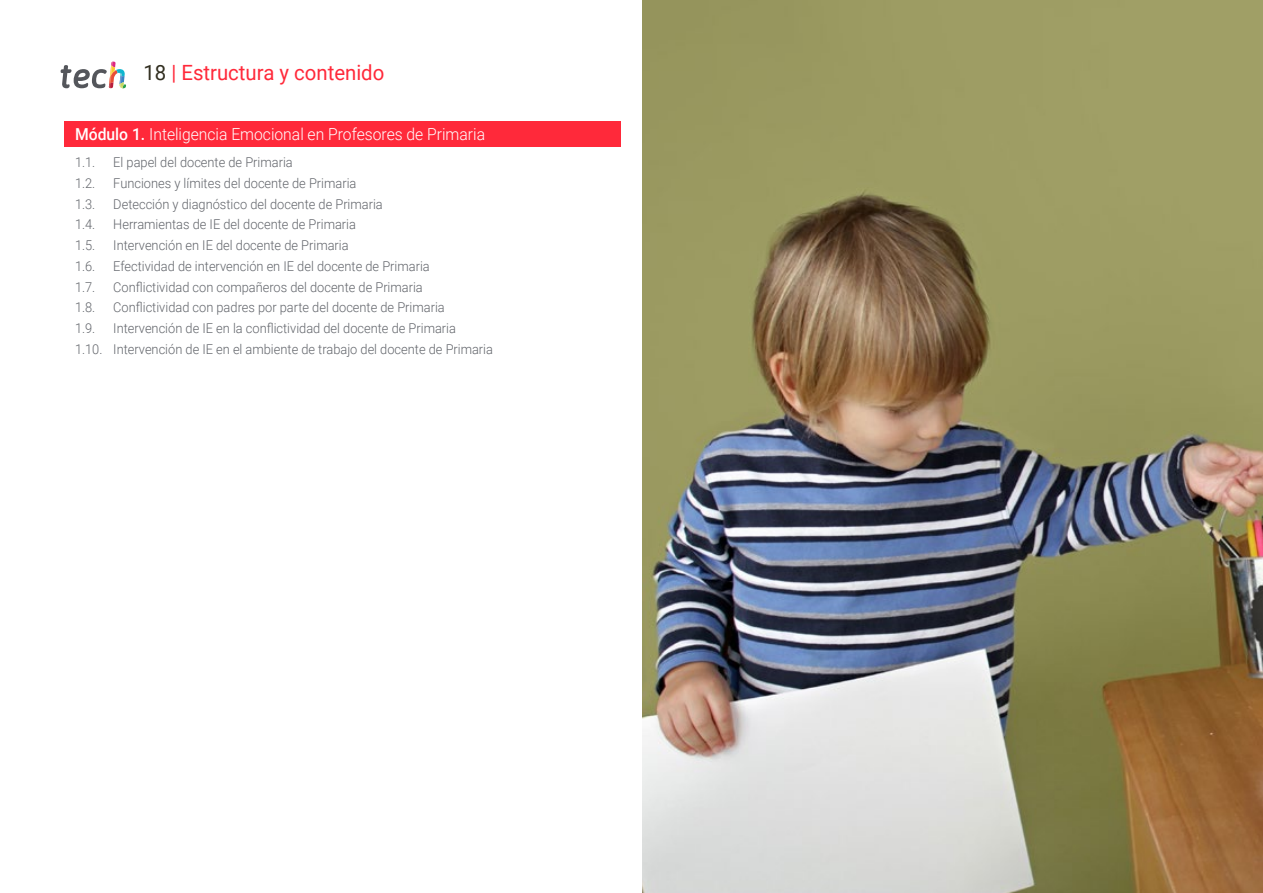
<style>
.page{position:relative;width:1263px;height:893px;background:#fff}
.page>*{position:absolute;margin:0;border:0;box-sizing:border-box;transform-origin:0 0}
.t1{font:21px "Roboto";color:#ff293a}
.t2{font:300 16.5px "Roboto";color:#fff;scale:.95 1}
.t3{font:300 13.5px/20.7px "Roboto";color:#61646a;text-align:center;scale:.95 1}
.s1{color:#312e20}
.s2{font-weight:500}
</style>
<div class="page">
<div style="left:64px;top:121px;width:557px;height:25px;background:#ff293a"></div>
<img style="left:642px;top:0;width:621px;height:893px">
<svg style="left:61px;top:62px;width:65px;height:27px"></svg>
<h1 class="t1" style="left:144px;top:57px;width:242px"><span class="s1">18</span> | Estructura y contenido</h1>
<p class="t2" style="left:75px;top:123px;width:433px"><span class="s2">Módulo 1.</span> Inteligencia Emocional en Profesores de Primaria</p>
<p class="t3" style="left:75px;top:151px;width:23px">1.1.</p>
<p class="t3" style="left:113px;top:151px;width:190px">El papel del docente de Primaria</p>
<p class="t3" style="left:75px;top:172px;width:23px">1.2.</p>
<p class="t3" style="left:113px;top:172px;width:257px">Funciones y límites del docente de Primaria</p>
<p class="t3" style="left:75px;top:193px;width:23px">1.3.</p>
<p class="t3" style="left:113px;top:193px;width:285px">Detección y diagnóstico del docente de Primaria</p>
<p class="t3" style="left:75px;top:214px;width:23px">1.4.</p>
<p class="t3" style="left:113px;top:214px;width:257px">Herramientas de IE del docente de Primaria</p>
<p class="t3" style="left:75px;top:234px;width:23px">1.5.</p>
<p class="t3" style="left:113px;top:234px;width:249px">Intervención en IE del docente de Primaria</p>
<p class="t3" style="left:75px;top:255px;width:23px">1.6.</p>
<p class="t3" style="left:113px;top:255px;width:335px">Efectividad de intervención en IE del docente de Primaria</p>
<p class="t3" style="left:75px;top:276px;width:23px">1.7.</p>
<p class="t3" style="left:113px;top:276px;width:327px">Conflictividad con compañeros del docente de Primaria</p>
<p class="t3" style="left:75px;top:297px;width:23px">1.8.</p>
<p class="t3" style="left:113px;top:297px;width:350px">Conflictividad con padres por parte del docente de Primaria</p>
<p class="t3" style="left:75px;top:317px;width:23px">1.9.</p>
<p class="t3" style="left:75px;top:317px;width:441px">Intervención de IE en la conflictividad del docente de Primaria<br>1.10. Intervención de IE en el ambiente de trabajo del docente de Primaria</p>
</div>
